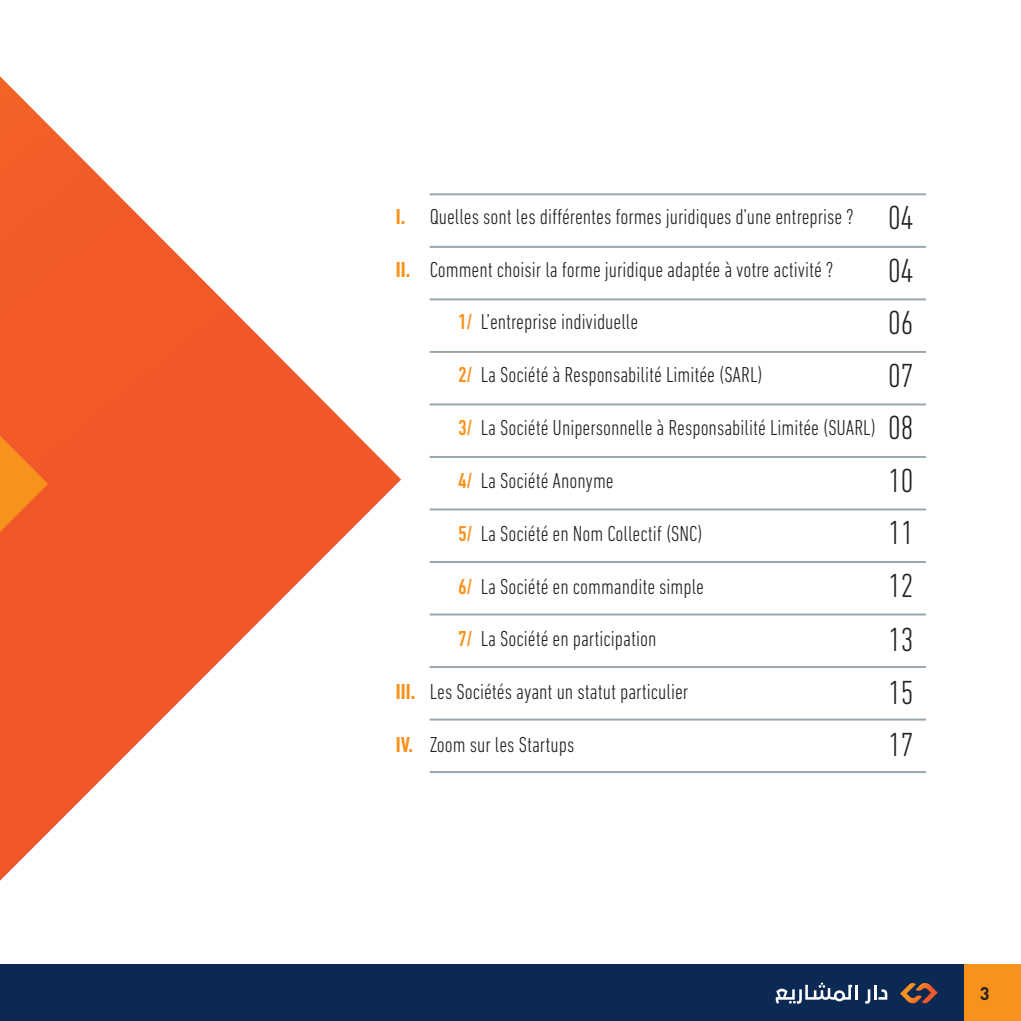
<style>
.page{position:relative;width:1021px;height:1021px;background:#fff}
.page>*{position:absolute;margin:0;border:0;box-sizing:border-box;transform-origin:0 0}
.t1{font:300 condensed 34px "DIN Next LT Pro";color:#231f20}
.t2{font:300 condensed 22px "DIN Next LT Pro";color:#231f20}
.t3{font:700 condensed 22px "DIN Next LT Pro";color:#f7931d}
.t4{font:700 18px "DIN";color:#231f20}
.s1{font-weight:500;color:#f7931d}
</style>
<div class="page">
<svg style="left:0;top:76px;width:401px;height:804px"></svg>
<hr style="left:429px;top:246px;width:497px;height:2px;background:#9ba7ad">
<hr style="left:429px;top:456px;width:497px;height:2px;background:#9ba7ad">
<hr style="left:429px;top:666px;width:497px;height:2px;background:#9ba7ad">
<hr style="left:429px;top:351px;width:497px;height:2px;background:#9ba7ad">
<hr style="left:429px;top:561px;width:497px;height:2px;background:#9ba7ad">
<hr style="left:429px;top:771px;width:497px;height:2px;background:#9ba7ad">
<hr style="left:429px;top:193px;width:497px;height:2px;background:#9ba7ad">
<hr style="left:429px;top:403px;width:497px;height:2px;background:#9ba7ad">
<hr style="left:429px;top:613px;width:497px;height:2px;background:#9ba7ad">
<hr style="left:429px;top:298px;width:497px;height:2px;background:#9ba7ad">
<hr style="left:429px;top:508px;width:497px;height:2px;background:#9ba7ad">
<hr style="left:429px;top:718px;width:497px;height:2px;background:#9ba7ad">
<div style="left:964px;top:964px;width:56px;height:56px;background:#f7931d"></div>
<div style="left:0;top:964px;width:964px;height:56px;background:#0b2952"></div>
<svg style="left:775px;top:982px;width:82px;height:21px"></svg>
<svg style="left:865px;top:989px;width:5px;height:14px"></svg>
<hr style="left:873px;top:984px;width:3px;height:15px;background:#fff">
<svg style="left:878px;top:989px;width:9px;height:10px"></svg>
<svg style="left:900px;top:983px;width:37px;height:21px"></svg>
<p class="t3" style="left:396px;top:204px;width:11px">I.</p>
<p class="t3" style="left:396px;top:257px;width:16px">II.</p>
<p class="t3" style="left:396px;top:679px;width:21px">III.</p>
<p class="t3" style="left:396px;top:732px;width:19px">IV.</p>
<p class="t2" style="left:429px;top:204px;width:425px">Quelles sont les différentes formes juridiques d’une entreprise ?</p>
<p class="t2" style="left:429px;top:257px;width:405px">Comment choisir la forme juridique adaptée à votre activité ?</p>
<p class="t2" style="left:458px;top:309px;width:182px"><span class="s1">1/</span> L’entreprise individuelle</p>
<p class="t2" style="left:458px;top:362px;width:306px"><span class="s1">2/</span> La Société à Responsabilité Limitée (SARL)</p>
<p class="t2" style="left:458px;top:415px;width:419px"><span class="s1">3/</span> La Société Unipersonnelle à Responsabilité Limitée (SUARL)</p>
<p class="t2" style="left:458px;top:468px;width:157px"><span class="s1">4/</span> La Société Anonyme</p>
<p class="t2" style="left:458px;top:521px;width:246px"><span class="s1">5/</span> La Société en Nom Collectif (SNC)</p>
<p class="t2" style="left:458px;top:573px;width:247px"><span class="s1">6/</span> La Société en commandite simple</p>
<p class="t2" style="left:458px;top:626px;width:200px"><span class="s1">7/</span> La Société en participation</p>
<p class="t2" style="left:429px;top:679px;width:260px">Les Sociétés ayant un statut particulier</p>
<p class="t2" style="left:429px;top:732px;width:146px">Zoom sur les Startups</p>
<h1 class="t1" style="left:888px;top:198px;width:27px">04</h1>
<h1 class="t1" style="left:888px;top:251px;width:27px">04</h1>
<h1 class="t1" style="left:888px;top:303px;width:27px">06</h1>
<h1 class="t1" style="left:888px;top:356px;width:27px">07</h1>
<h1 class="t1" style="left:888px;top:408px;width:27px">08</h1>
<h1 class="t1" style="left:888px;top:461px;width:27px">10</h1>
<h1 class="t1" style="left:888px;top:513px;width:27px">11</h1>
<h1 class="t1" style="left:888px;top:566px;width:27px">12</h1>
<h1 class="t1" style="left:888px;top:620px;width:27px">13</h1>
<h1 class="t1" style="left:888px;top:672px;width:27px">15</h1>
<h1 class="t1" style="left:888px;top:725px;width:27px">17</h1>
<p class="t4" style="left:979px;top:981px;width:11px">3</p>
</div>
